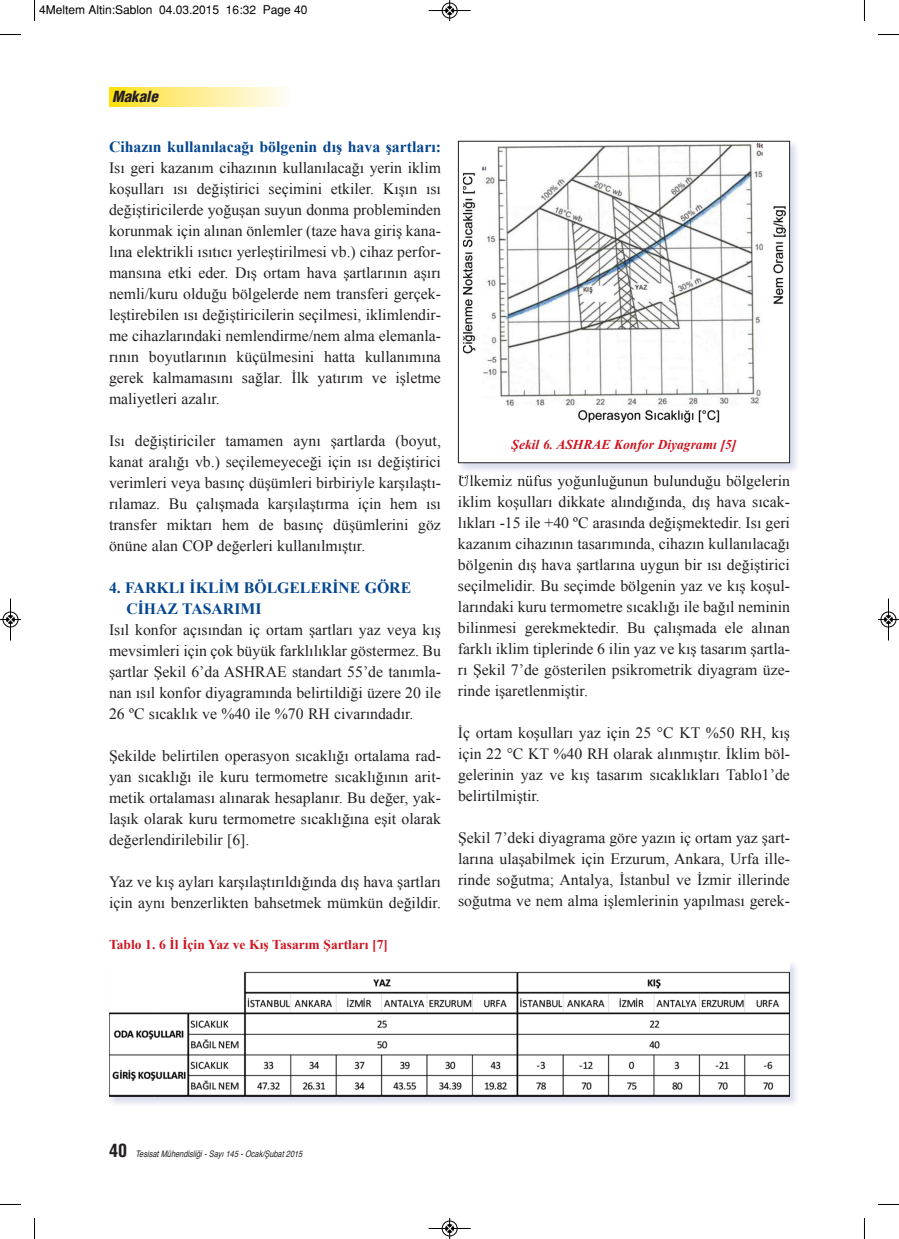
<style>
.page{position:relative;width:899px;height:1239px;background:#fff}
.page>*{position:absolute;margin:0;border:0;box-sizing:border-box;transform-origin:0 0}
.t1{font:15.75px/21px "Times New Roman";color:#231f20;text-align:justify}
.t2{font:700 15.75px/21px "Times New Roman";color:#044690}
.t3{font:italic 900 condensed 15px "Helvetica";color:#231f20}
.t4{font:700 13.5px "Times New Roman";color:#cd1520}
.t5{font:italic 700 13.5px "Times New Roman";color:#cd1520}
.t6{font:12px "Helvetica";color:#000}
.t7{font:italic condensed 9px "Helvetica";color:#231f20}
.s1{font-weight:700;font-style:normal;font-size:18px}
</style>
<div class="page">
<svg style="left:109px;top:88px;width:176px;height:19px;background:#feee8b"></svg>
<img style="left:109px;top:963px;width:687px;height:141px">
<img style="left:109px;top:963px;width:680px;height:133px">
<img style="left:457px;top:140px;width:340px;height:338px">
<img style="left:458px;top:475px;width:42px;height:3px">
<div style="left:458px;top:141px;width:331px;height:321px;background:#fff"></div>
<img style="left:463px;top:143px;width:322px;height:279px">
<div style="left:458px;top:141px;width:331px;height:322px;border:1px solid #231f20"></div>
<svg style="left:34px;top:0;width:1px;height:21px"></svg>
<svg style="left:0;top:34px;width:21px;height:1px"></svg>
<svg style="left:878px;top:34px;width:20px;height:1px"></svg>
<svg style="left:34px;top:1218px;width:1px;height:20px"></svg>
<svg style="left:0;top:1204px;width:21px;height:1px"></svg>
<svg style="left:878px;top:1204px;width:20px;height:1px"></svg>
<div style="left:441px;top:3px;width:16px;height:16px;border:1px solid #fff;border-radius:50%"></div>
<hr style="left:428px;top:10px;width:42px;height:1px;background:#000">
<div style="left:442px;top:3px;width:15px;height:15px;border:1px solid #000;border-radius:50%"></div>
<svg style="left:445px;top:0;width:8px;height:21px"></svg>
<div style="left:441px;top:1220px;width:16px;height:16px;border:1px solid #fff;border-radius:50%"></div>
<hr style="left:428px;top:1228px;width:42px;height:1px;background:#000">
<div style="left:442px;top:1220px;width:15px;height:15px;border:1px solid #000;border-radius:50%"></div>
<svg style="left:445px;top:1218px;width:8px;height:20px"></svg>
<hr style="left:10px;top:598px;width:1px;height:42px;background:#000">
<div style="left:3px;top:611px;width:15px;height:16px;border:1px solid #000;border-radius:50%"></div>
<svg style="left:0;top:615px;width:21px;height:8px"></svg>
<div style="left:880px;top:611px;width:16px;height:16px;border:1px solid #fff;border-radius:50%"></div>
<hr style="left:887px;top:598px;width:1px;height:42px;background:#000">
<div style="left:880px;top:611px;width:15px;height:16px;border:1px solid #000;border-radius:50%"></div>
<svg style="left:878px;top:615px;width:20px;height:8px"></svg>
<p class="t6" style="left:39px;top:2px;width:270px">4Meltem Altin:Sablon 04.03.2015 16:32 Page 40</p>
<p class="t3" style="left:112px;top:87px;width:51px">Makale</p>
<p class="t2" style="left:109px;top:136px;width:333px">Cihazın kullanılacağı bölgenin dış hava şartları:</p>
<p class="t1" style="left:109px;top:157px;width:333px">Isı geri kazanım cihazının kullanılacağı yerin iklim koşulları ısı değiştirici seçimini etkiler. Kışın ısı değiştiricilerde yoğuşan suyun donma probleminden korunmak için alınan önlemler (taze hava giriş kana&shy;lına elektrikli ısıtıcı yerleştirilmesi vb.) cihaz perfor&shy;mansına etki eder. Dış ortam hava şartlarının aşırı nemli/kuru olduğu bölgelerde nem transferi gerçek&shy;leştirebilen ısı değiştiricilerin seçilmesi, iklimlendir&shy;me cihazlarındaki nemlendirme/nem alma elemanla&shy;rının boyutlarının küçülmesini hatta kullanımına gerek kalmamasını sağlar. İlk yatırım ve işletme maliyetleri azalır.</p>
<p class="t1" style="left:109px;top:430px;width:333px">Isı değiştiriciler tamamen aynı şartlarda (boyut, kanat aralığı vb.) seçilemeyeceği için ısı değiştirici verimleri veya basınç düşümleri birbiriyle karşılaştı&shy;rılamaz. Bu çalışmada karşılaştırma için hem ısı transfer miktarı hem de basınç düşümlerini göz önüne alan COP değerleri kullanılmıştır.</p>
<p class="t2" style="left:126px;top:577px;width:286px;text-indent:-17px">4. FARKLI İKLİM BÖLGELERİNE GÖRE<br>CİHAZ TASARIMI</p>
<p class="t1" style="left:109px;top:619px;width:333px">Isıl konfor açısından iç ortam şartları yaz veya kış mevsimleri için çok büyük farklılıklar göstermez. Bu şartlar Şekil 6’da ASHRAE standart 55’de tanımla&shy;nan ısıl konfor diyagramında belirtildiği üzere 20 ile 26 ºC sıcaklık ve %40 ile %70 RH civarındadır.</p>
<p class="t1" style="left:109px;top:745px;width:333px">Şekilde belirtilen operasyon sıcaklığı ortalama rad&shy;yan sıcaklığı ile kuru termometre sıcaklığının arit&shy;metik ortalaması alınarak hesaplanır. Bu değer, yak&shy;laşık olarak kuru termometre sıcaklığına eşit olarak değerlendirilebilir [6].</p>
<p class="t1" style="left:109px;top:871px;width:333px">Yaz ve kış ayları karşılaştırıldığında dış hava şartları için aynı benzerlikten bahsetmek mümkün değildir.</p>
<p class="t4" style="left:109px;top:936px;width:280px">Tablo 1. 6 İl İçin Yaz ve Kış Tasarım Şartları [7]</p>
<p class="t5" style="left:511px;top:437px;width:226px">Şekil 6. ASHRAE Konfor Diyagramı [5]</p>
<p class="t1" style="left:458px;top:470px;width:333px">Ülkemiz nüfus yoğunluğunun bulunduğu bölgelerin iklim koşulları dikkate alındığında, dış hava sıcak&shy;lıkları -15 ile +40 ºC arasında değişmektedir. Isı geri kazanım cihazının tasarımında, cihazın kullanılacağı bölgenin dış hava şartlarına uygun bir ısı değiştirici seçilmelidir. Bu seçimde bölgenin yaz ve kış koşul&shy;larındaki kuru termometre sıcaklığı ile bağıl neminin bilinmesi gerekmektedir. Bu çalışmada ele alınan farklı iklim tiplerinde 6 ilin yaz ve kış tasarım şartla&shy;rı Şekil 7’de gösterilen psikrometrik diyagram üze&shy;rinde işaretlenmiştir.</p>
<p class="t1" style="left:458px;top:722px;width:333px">İç ortam koşulları yaz için 25 °C KT %50 RH, kış için 22 °C KT %40 RH olarak alınmıştır. İklim böl&shy;gelerinin yaz ve kış tasarım sıcaklıkları Tablo1’de belirtilmiştir.</p>
<p class="t1" style="left:458px;top:827px;width:333px">Şekil 7’deki diyagrama göre yazın iç ortam yaz şart&shy;larına ulaşabilmek için Erzurum, Ankara, Urfa ille&shy;rinde soğutma; Antalya, İstanbul ve İzmir illerinde soğutma ve nem alma işlemlerinin yapılması gerek-</p>
<p class="t7" style="left:109px;top:1149px;width:196px"><span class="s1">4 0</span> Tesisat Mühendisliği - Sayı 145 - Ocak/Şubat 2015</p>
</div>
